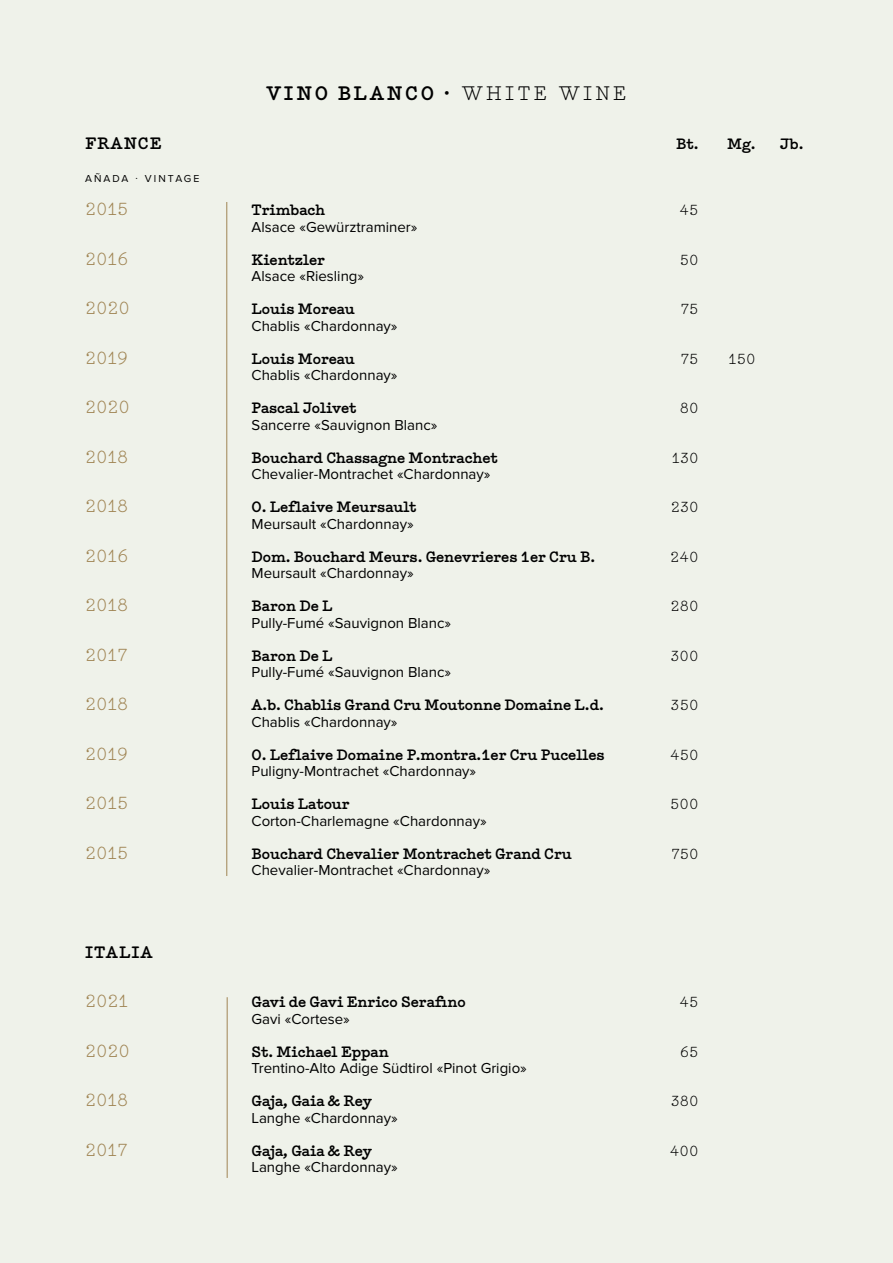
<style>
.page{position:relative;width:893px;height:1263px;background:#eff2ea}
.page>*{position:absolute;margin:0;border:0;box-sizing:border-box;transform-origin:0 0}
.t1{font:700 19.5px "Typewriter";letter-spacing:.14em;color:#000}
.t2{font:18px "Typewriter";color:#a08554}
.t3{font:700 16.5px "Typewriter";letter-spacing:.06em;color:#000}
.t4{font:15px "Proxima Nova";color:#000}
.t5{font:700 15px "Typewriter";color:#000}
.t6{font:15px "Typewriter";color:#000}
.t7{font:10.5px "Proxima Nova";letter-spacing:.2em;color:#000}
.s1{font-weight:400}
</style>
<div class="page">
<hr style="left:227px;top:202px;width:1px;height:674px;background:#a08554">
<hr style="left:227px;top:997px;width:1px;height:181px;background:#a08554">
<h1 class="t1" style="left:267px;top:79px;width:361px">VINO BLANCO · <span class="s1">WHITE WINE</span></h1>
<p class="t3" style="left:85px;top:132px;width:78px">FRANCE</p>
<p class="t5" style="left:676px;top:133px;width:81px">Bt. Mg.</p>
<p class="t5" style="left:780px;top:133px;width:25px">Jb.</p>
<p class="t7" style="left:85px;top:173px;width:116px">AÑADA · VINTAGE</p>
<p class="t2" style="left:85px;top:198px;width:45px">2015</p>
<p class="t5" style="left:252px;top:199px;width:75px">Trimbach</p>
<p class="t6" style="left:680px;top:201px;width:21px">45</p>
<p class="t4" style="left:252px;top:218px;width:167px">Alsace «Gewürztraminer»</p>
<p class="t2" style="left:85px;top:247px;width:45px">2016</p>
<p class="t5" style="left:252px;top:249px;width:75px">Kientzler</p>
<p class="t6" style="left:680px;top:250px;width:20px">50</p>
<p class="t4" style="left:252px;top:268px;width:114px">Alsace «Riesling»</p>
<p class="t2" style="left:85px;top:297px;width:46px">2020</p>
<p class="t5" style="left:252px;top:298px;width:105px">Louis Moreau</p>
<p class="t6" style="left:680px;top:300px;width:20px">75</p>
<p class="t4" style="left:252px;top:317px;width:147px">Chablis «Chardonnay»</p>
<p class="t2" style="left:85px;top:346px;width:45px">2019</p>
<p class="t5" style="left:252px;top:348px;width:105px">Louis Moreau</p>
<p class="t6" style="left:680px;top:349px;width:20px">75</p>
<p class="t6" style="left:729px;top:349px;width:29px">150</p>
<p class="t4" style="left:252px;top:367px;width:147px">Chablis «Chardonnay»</p>
<p class="t2" style="left:85px;top:396px;width:46px">2020</p>
<p class="t5" style="left:252px;top:397px;width:107px">Pascal Jolivet</p>
<p class="t6" style="left:680px;top:399px;width:20px">80</p>
<p class="t4" style="left:252px;top:416px;width:187px">Sancerre «Sauvignon Blanc»</p>
<p class="t2" style="left:85px;top:445px;width:45px">2018</p>
<p class="t5" style="left:252px;top:447px;width:248px">Bouchard Chassagne Montrachet</p>
<p class="t6" style="left:672px;top:448px;width:28px">130</p>
<p class="t4" style="left:252px;top:466px;width:240px">Chevalier-Montrachet «Chardonnay»</p>
<p class="t2" style="left:85px;top:495px;width:45px">2018</p>
<p class="t5" style="left:252px;top:496px;width:166px">O. Leflaive Meursault</p>
<p class="t6" style="left:671px;top:498px;width:29px">230</p>
<p class="t4" style="left:252px;top:515px;width:164px">Meursault «Chardonnay»</p>
<p class="t2" style="left:85px;top:544px;width:45px">2016</p>
<p class="t5" style="left:252px;top:546px;width:345px">Dom. Bouchard Meurs. Genevrieres 1er Cru B.</p>
<p class="t6" style="left:670px;top:547px;width:30px">240</p>
<p class="t4" style="left:252px;top:565px;width:164px">Meursault «Chardonnay»</p>
<p class="t2" style="left:85px;top:594px;width:45px">2018</p>
<p class="t5" style="left:252px;top:595px;width:82px">Baron De L</p>
<p class="t6" style="left:671px;top:597px;width:29px">280</p>
<p class="t4" style="left:252px;top:614px;width:201px">Pully-Fumé «Sauvignon Blanc»</p>
<p class="t2" style="left:85px;top:643px;width:44px">2017</p>
<p class="t5" style="left:252px;top:645px;width:82px">Baron De L</p>
<p class="t6" style="left:670px;top:646px;width:30px">300</p>
<p class="t4" style="left:252px;top:664px;width:201px">Pully-Fumé «Sauvignon Blanc»</p>
<p class="t2" style="left:85px;top:693px;width:45px">2018</p>
<p class="t5" style="left:252px;top:694px;width:354px">A.b. Chablis Grand Cru Moutonne Domaine L.d.</p>
<p class="t6" style="left:671px;top:696px;width:29px">350</p>
<p class="t4" style="left:252px;top:713px;width:147px">Chablis «Chardonnay»</p>
<p class="t2" style="left:85px;top:742px;width:45px">2019</p>
<p class="t5" style="left:252px;top:744px;width:355px">O. Leflaive Domaine P.montra.1er Cru Pucelles</p>
<p class="t6" style="left:670px;top:745px;width:30px">450</p>
<p class="t4" style="left:252px;top:763px;width:226px">Puligny-Montrachet «Chardonnay»</p>
<p class="t2" style="left:85px;top:792px;width:45px">2015</p>
<p class="t5" style="left:252px;top:793px;width:100px">Louis Latour</p>
<p class="t6" style="left:670px;top:795px;width:30px">500</p>
<p class="t4" style="left:252px;top:812px;width:237px">Corton-Charlemagne «Chardonnay»</p>
<p class="t2" style="left:85px;top:841px;width:45px">2015</p>
<p class="t5" style="left:252px;top:843px;width:322px">Bouchard Chevalier Montrachet Grand Cru</p>
<p class="t6" style="left:671px;top:844px;width:29px">750</p>
<p class="t4" style="left:252px;top:862px;width:240px">Chevalier-Montrachet «Chardonnay»</p>
<p class="t3" style="left:85px;top:940px;width:69px">ITALIA</p>
<p class="t2" style="left:85px;top:990px;width:45px">2021</p>
<p class="t5" style="left:252px;top:991px;width:216px">Gavi de Gavi Enrico Serafino</p>
<p class="t6" style="left:680px;top:993px;width:21px">45</p>
<p class="t4" style="left:252px;top:1010px;width:100px">Gavi «Cortese»</p>
<p class="t2" style="left:85px;top:1039px;width:46px">2020</p>
<p class="t5" style="left:252px;top:1041px;width:139px">St. Michael Eppan</p>
<p class="t6" style="left:680px;top:1042px;width:20px">65</p>
<p class="t4" style="left:252px;top:1060px;width:277px">Trentino-Alto Adige Südtirol «Pinot Grigio»</p>
<p class="t2" style="left:85px;top:1089px;width:45px">2018</p>
<p class="t5" style="left:252px;top:1090px;width:122px">Gaja, Gaia &amp; Rey</p>
<p class="t6" style="left:671px;top:1092px;width:29px">380</p>
<p class="t4" style="left:252px;top:1109px;width:148px">Langhe «Chardonnay»</p>
<p class="t2" style="left:85px;top:1138px;width:44px">2017</p>
<p class="t5" style="left:252px;top:1140px;width:122px">Gaja, Gaia &amp; Rey</p>
<p class="t6" style="left:670px;top:1141px;width:30px">400</p>
<p class="t4" style="left:252px;top:1159px;width:148px">Langhe «Chardonnay»</p>
</div>
